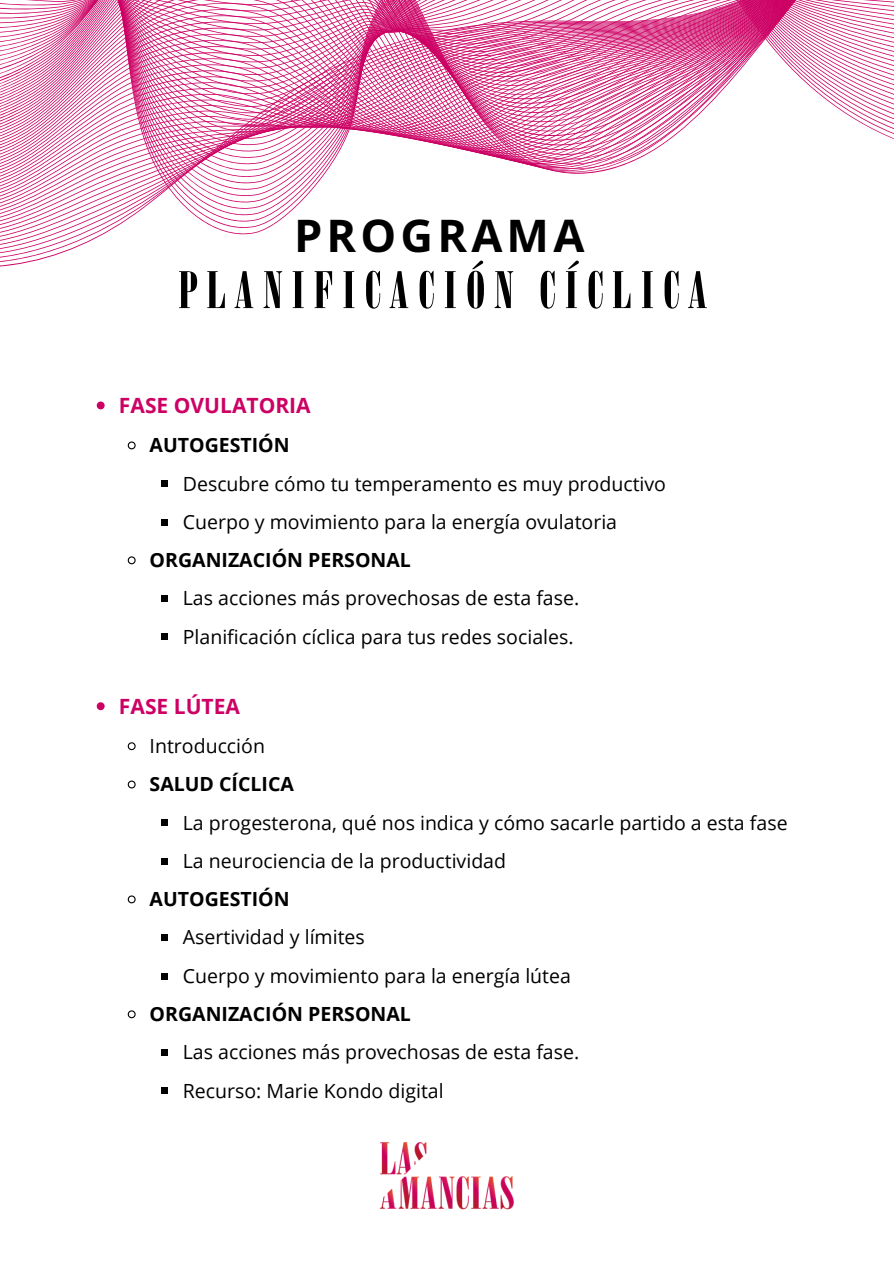
<style>
.page{position:relative;width:894px;height:1264px;background:#fff}
.page>*{position:absolute;margin:0;border:0;box-sizing:border-box;transform-origin:0 0}
.t1{font:51px "Bodoni Poster Compressed";letter-spacing:.165em;color:#000}
.t2{font:700 45px "Open Sans";letter-spacing:.095em;color:#000}
.t3{font:700 21px "Open Sans";color:#cd0064}
.t4{font:19.5px "Open Sans";color:#000}
.t5{font:700 19.5px "Open Sans";color:#000}
</style>
<div class="page">
<svg style="left:97px;top:401px;width:8px;height:8px"></svg>
<svg style="left:127px;top:441px;width:9px;height:9px"></svg>
<div style="left:161px;top:480px;width:7px;height:7px;background:#000"></div>
<div style="left:161px;top:518px;width:7px;height:7px;background:#000"></div>
<svg style="left:127px;top:556px;width:9px;height:9px"></svg>
<div style="left:161px;top:595px;width:7px;height:7px;background:#000"></div>
<div style="left:161px;top:633px;width:7px;height:7px;background:#000"></div>
<svg style="left:97px;top:702px;width:8px;height:8px"></svg>
<svg style="left:127px;top:742px;width:9px;height:9px"></svg>
<svg style="left:127px;top:780px;width:9px;height:9px"></svg>
<div style="left:161px;top:819px;width:7px;height:7px;background:#000"></div>
<div style="left:161px;top:857px;width:7px;height:7px;background:#000"></div>
<svg style="left:127px;top:895px;width:9px;height:9px"></svg>
<div style="left:161px;top:934px;width:7px;height:7px;background:#000"></div>
<div style="left:161px;top:972px;width:7px;height:7px;background:#000"></div>
<svg style="left:127px;top:1010px;width:9px;height:9px"></svg>
<div style="left:161px;top:1049px;width:7px;height:6px;background:#000"></div>
<div style="left:161px;top:1087px;width:7px;height:7px;background:#000"></div>
<svg style="left:0;top:0;width:893px;height:267px"></svg>
<img style="left:379px;top:1142px;width:135px;height:68px">
<p class="t2" style="left:294px;top:204px;width:292px">PROGRAMA</p>
<p class="t1" style="left:178px;top:271px;width:531px">PLANIFICACIÓN CÍCLICA</p>
<p class="t3" style="left:119px;top:390px;width:193px">FASE OVULATORIA</p>
<p class="t5" style="left:150px;top:431px;width:141px">AUTOGESTIÓN</p>
<p class="t4" style="left:183px;top:469px;width:484px">Descubre cómo tu temperamento es muy productivo</p>
<p class="t4" style="left:183px;top:508px;width:435px">Cuerpo y movimiento para la energía ovulatoria</p>
<p class="t5" style="left:150px;top:546px;width:263px">ORGANIZACIÓN PERSONAL</p>
<p class="t4" style="left:183px;top:584px;width:398px">Las acciones más provechosas de esta fase.</p>
<p class="t4" style="left:183px;top:623px;width:392px">Planificación cíclica para tus redes sociales.</p>
<p class="t3" style="left:119px;top:691px;width:122px">FASE LÚTEA</p>
<p class="t4" style="left:150px;top:732px;width:117px">Introducción</p>
<p class="t5" style="left:150px;top:770px;width:146px">SALUD CÍCLICA</p>
<p class="t4" style="left:183px;top:808px;width:606px">La progesterona, qué nos indica y cómo sacarle partido a esta fase</p>
<p class="t4" style="left:183px;top:847px;width:325px">La neurociencia de la productividad</p>
<p class="t5" style="left:150px;top:885px;width:141px">AUTOGESTIÓN</p>
<p class="t4" style="left:183px;top:923px;width:183px">Asertividad y límites</p>
<p class="t4" style="left:183px;top:961px;width:389px">Cuerpo y movimiento para la energía lútea</p>
<p class="t5" style="left:150px;top:1000px;width:263px">ORGANIZACIÓN PERSONAL</p>
<p class="t4" style="left:183px;top:1038px;width:398px">Las acciones más provechosas de esta fase.</p>
<p class="t4" style="left:183px;top:1076px;width:262px">Recurso: Marie Kondo digital</p>
</div>
